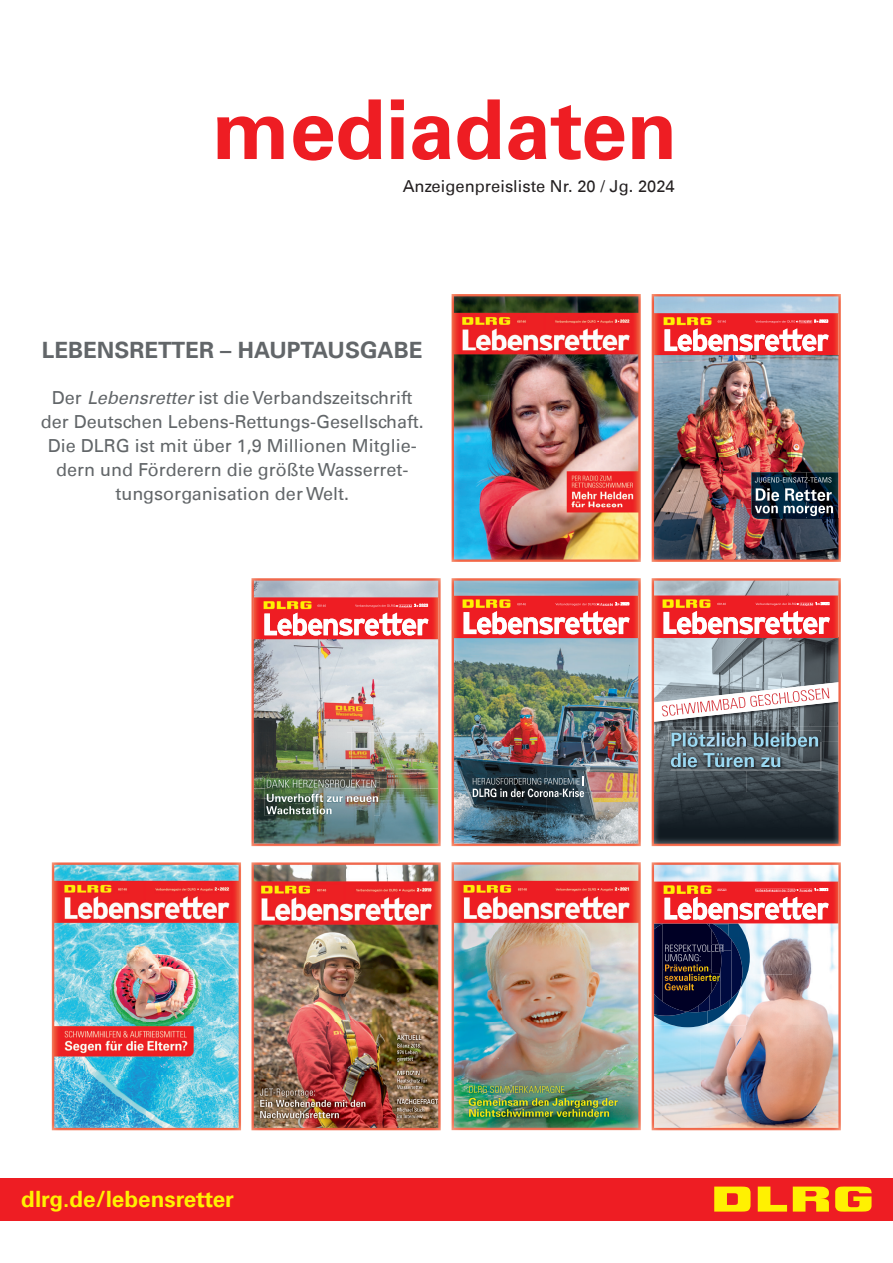
<style>
.page{position:relative;width:893px;height:1263px;background:#fff}
.page>*{position:absolute;margin:0;border:0;box-sizing:border-box;transform-origin:0 0}
.t1{font:700 82.5px "DLRG Univers";color:#ee1d23}
.t2{font:700 22.5px "DLRG Univers";color:#626669}
.t3{font:700 22.5px "DLRG Univers";color:#fff101}
.t4{font:18px/24px "DLRG Univers";color:#626669;text-align:center}
.t5{font:16.5px "DLRG Univers";color:#231f20}
.s1{font-style:italic}
</style>
<div class="page">
<div style="left:0;top:1178px;width:893px;height:42px;background:#ee1d23"></div>
<svg style="left:835px;top:1186px;width:37px;height:26px"></svg>
<svg style="left:758px;top:1186px;width:29px;height:25px"></svg>
<svg style="left:714px;top:1186px;width:37px;height:26px"></svg>
<svg style="left:793px;top:1186px;width:36px;height:25px"></svg>
<img style="left:652px;top:578px;width:189px;height:268px">
<img style="left:52px;top:862px;width:189px;height:268px">
<img style="left:652px;top:862px;width:189px;height:268px">
<img style="left:251px;top:578px;width:190px;height:268px">
<img style="left:452px;top:862px;width:189px;height:268px">
<img style="left:251px;top:862px;width:190px;height:268px">
<img style="left:452px;top:578px;width:189px;height:268px">
<img style="left:652px;top:294px;width:189px;height:268px">
<img style="left:452px;top:294px;width:189px;height:268px">
<img style="left:718px;top:888px;width:110px;height:3px">
<svg style="left:399px;top:604px;width:30px;height:4px"></svg>
<img style="left:395px;top:604px;width:23px;height:3px">
<img style="left:596px;top:602px;width:33px;height:4px">
<img style="left:796px;top:602px;width:33px;height:4px">
<h1 class="t1" style="left:212px;top:82px;width:467px">mediadaten</h1>
<p class="t5" style="left:403px;top:176px;width:274px">Anzeigenpreisliste Nr. 20 / Jg. 2024</p>
<p class="t2" style="left:42px;top:337px;width:382px">LEBENSRETTER – HAUPTAUSGABE</p>
<p class="t4" style="left:41px;top:386px;width:384px">Der <span class="s1">Lebensretter</span> ist die Verbandszeitschrift der Deutschen Lebens-Rettungs-Gesellschaft.<br>Die DLRG ist mit über 1,9 Millionen Mitglie&shy;dern und Förderern die größte Wasserret&shy;tungsorganisation der Welt.</p>
<p class="t3" style="left:21px;top:1186px;width:214px">dlrg.de/lebensretter</p>
</div>
